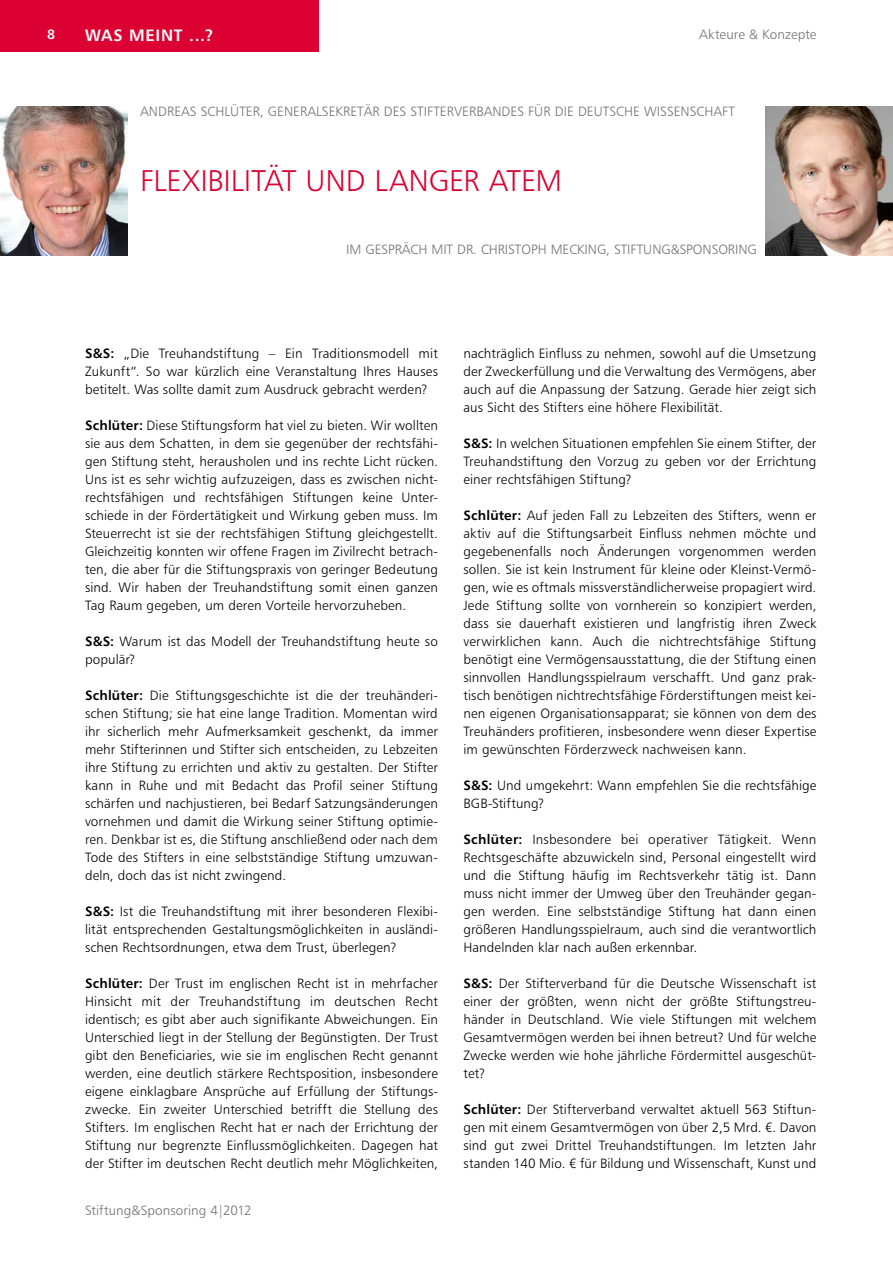
<style>
.page{position:relative;width:893px;height:1263px;background:#fff}
.page>*{position:absolute;margin:0;border:0;box-sizing:border-box;transform-origin:0 0}
.t1{font:30px "Humanist 777 BT Light B";letter-spacing:-.01em;color:#db0031}
.t2{font:16.5px "Humanist 777 BT Bold B";letter-spacing:.045em;color:#fff}
.t3{font:13.5px/18px "Humanist 777 BT Light B";letter-spacing:.005em;color:#000;text-align:justify}
.t4{font:13.5px "Humanist 777 BT Light B";color:#707172}
.t5{font:13.5px "Humanist 777 BT Bold B";color:#fff}
.s1{font-family:"Humanist 777 BT Bold B"}
</style>
<div class="page">
<div style="left:0;top:0;width:319px;height:51px;background:#db0031"></div>
<img style="left:0;top:106px;width:128px;height:149px">
<img style="left:765px;top:106px;width:128px;height:149px">
<p class="t5" style="left:47px;top:26px;width:10px">8</p>
<p class="t2" style="left:85px;top:24px;width:130px">WAS MEINT ...?</p>
<p class="t4" style="left:699px;top:26px;width:119px">Akteure &amp; Konzepte</p>
<p class="t4" style="left:140px;top:103px;width:27px">Andreas</p>
<p class="t4" style="left:201px;top:103px;width:101px">Schlüter, Ge neralsekretär</p>
<p class="t4" style="left:384px;top:103px;width:8px">des</p>
<p class="t4" style="left:410px;top:103px;width:15px">Stifterverba</p>
<p class="t4" style="left:492px;top:103px;width:18px">ndes</p>
<p class="t4" style="left:528px;top:103px;width:34px">für die</p>
<p class="t4" style="left:578px;top:103px;width:17px">Deuts</p>
<p class="t4" style="left:616px;top:103px;width:47px">che Wisse</p>
<p class="t4" style="left:681px;top:103px;width:33px">nschaft</p>
<h1 class="t1" style="left:140px;top:162px;width:73px">Flexibilität</h1>
<h1 class="t1" style="left:306px;top:162px;width:141px">und langer</h1>
<h1 class="t1" style="left:489px;top:162px;width:37px">Atem</h1>
<p class="t4" style="left:346px;top:241px;width:37px">im Gesprä</p>
<p class="t4" style="left:411px;top:241px;width:29px">ch mit</p>
<p class="t4" style="left:457px;top:241px;width:32px">Dr. Christoph</p>
<p class="t4" style="left:551px;top:241px;width:78px">Mecki ng, Stiftu</p>
<p class="t4" style="left:652px;top:241px;width:67px">ng&amp;Sponsori</p>
<p class="t4" style="left:738px;top:241px;width:18px">ng</p>
<p class="t3" style="left:85px;top:344px;width:354px"><span class="s1">S&amp;S:</span> „Die Treuhandstiftung – Ein Traditionsmodell mit Zukunft“. So war kürzlich eine Veranstaltung Ihres Hauses betitelt. Was sollte damit zum Ausdruck gebracht werden?</p>
<p class="t3" style="left:85px;top:416px;width:354px"><span class="s1">Schlüter:</span> Diese Stiftungsform hat viel zu bieten. Wir wollten sie aus dem Schatten, in dem sie gegenüber der rechtsfähi&shy;gen Stiftung steht, herausholen und ins rechte Licht rücken.<br>Uns ist es sehr wichtig aufzuzeigen, dass es zwischen nicht&shy;rechtsfähigen und rechtsfähigen Stiftungen keine Unter&shy;schiede in der Fördertätigkeit und Wirkung geben muss. Im Steuerrecht ist sie der rechtsfähigen Stiftung gleichgestellt.<br>Gleichzeitig konnten wir offene Fragen im Zivilrecht betrach&shy;ten, die aber für die Stiftungspraxis von geringer Bedeutung sind. Wir haben der Treuhandstiftung somit einen ganzen Tag Raum gegeben, um deren Vorteile hervorzuheben.</p>
<p class="t3" style="left:85px;top:632px;width:354px"><span class="s1">S&amp;S:</span> Warum ist das Modell der Treuhandstiftung heute so populär?</p>
<p class="t3" style="left:85px;top:686px;width:354px"><span class="s1">Schlüter:</span> Die Stiftungsgeschichte ist die der treuhänderi&shy;schen Stiftung; sie hat eine lange Tradition. Momentan wird ihr sicherlich mehr Aufmerksamkeit geschenkt, da immer mehr Stifterinnen und Stifter sich entscheiden, zu Lebzeiten ihre Stiftung zu errichten und aktiv zu gestalten. Der Stifter kann in Ruhe und mit Bedacht das Profil seiner Stiftung schärfen und nachjustieren, bei Bedarf Satzungsänderungen vornehmen und damit die Wirkung seiner Stiftung optimie&shy;ren. Denkbar ist es, die Stiftung anschließend oder nach dem Tode des Stifters in eine selbstständige Stiftung umzuwan&shy;deln, doch das ist nicht zwingend.</p>
<p class="t3" style="left:85px;top:902px;width:354px"><span class="s1">S&amp;S:</span> Ist die Treuhandstiftung mit ihrer besonderen Flexibi&shy;lität entsprechenden Gestaltungsmöglichkeiten in ausländi&shy;schen Rechtsordnungen, etwa dem Trust, überlegen?</p>
<p class="t3" style="left:85px;top:974px;width:354px"><span class="s1">Schlüter:</span> Der Trust im englischen Recht ist in mehrfacher Hinsicht mit der Treuhandstiftung im deutschen Recht identisch; es gibt aber auch signifikante Abweichungen. Ein Unterschied liegt in der Stellung der Begünstigten. Der Trust gibt den Beneficiaries, wie sie im englischen Recht genannt werden, eine deutlich stärkere Rechtsposition, insbesondere eigene einklagbare Ansprüche auf Erfüllung der Stiftungs&shy;zwecke. Ein zweiter Unterschied betrifft die Stellung des Stifters. Im englischen Recht hat er nach der Errichtung der Stiftung nur begrenzte Einflussmöglichkeiten. Dagegen hat der Stifter im deutschen Recht deutlich mehr Möglichkeiten,</p>
<p class="t4" style="left:85px;top:1202px;width:168px">Stiftung&amp;Sponsoring 4|2012</p>
<p class="t3" style="left:463px;top:344px;width:354px">nachträglich Einfluss zu nehmen, sowohl auf die Umsetzung der Zweckerfüllung und die Verwaltung des Vermögens, aber auch auf die Anpassung der Satzung. Gerade hier zeigt sich aus Sicht des Stifters eine höhere Flexibilität.</p>
<p class="t3" style="left:463px;top:434px;width:354px"><span class="s1">S&amp;S:</span> In welchen Situationen empfehlen Sie einem Stifter, der Treuhandstiftung den Vorzug zu geben vor der Errichtung einer rechtsfähigen Stiftung?</p>
<p class="t3" style="left:463px;top:506px;width:354px"><span class="s1">Schlüter:</span> Auf jeden Fall zu Lebzeiten des Stifters, wenn er aktiv auf die Stiftungsarbeit Einfluss nehmen möchte und gegebenenfalls noch Änderungen vorgenommen werden sollen. Sie ist kein Instrument für kleine oder Kleinst-Vermö&shy;gen, wie es oftmals missverständlicherweise propagiert wird.<br>Jede Stiftung sollte von vornherein so konzipiert werden, dass sie dauerhaft existieren und langfristig ihren Zweck verwirklichen kann. Auch die nichtrechtsfähige Stiftung benötigt eine Vermögensausstattung, die der Stiftung einen sinnvollen Handlungsspielraum verschafft. Und ganz prak&shy;tisch benötigen nichtrechtsfähige Förderstiftungen meist kei&shy;nen eigenen Organisationsapparat; sie können von dem des Treuhänders profitieren, insbesondere wenn dieser Expertise im gewünschten Förderzweck nachweisen kann.</p>
<p class="t3" style="left:463px;top:776px;width:354px"><span class="s1">S&amp;S:</span> Und umgekehrt: Wann empfehlen Sie die rechtsfähige<br>BGB-Stiftung?</p>
<p class="t3" style="left:463px;top:830px;width:354px"><span class="s1">Schlüter:</span> Insbesondere bei operativer Tätigkeit. Wenn Rechtsgeschäfte abzuwickeln sind, Personal eingestellt wird und die Stiftung häufig im Rechtsverkehr tätig ist. Dann muss nicht immer der Umweg über den Treuhänder gegan&shy;gen werden. Eine selbstständige Stiftung hat dann einen größeren Handlungsspielraum, auch sind die verantwortlich Handelnden klar nach außen erkennbar.</p>
<p class="t3" style="left:463px;top:974px;width:354px"><span class="s1">S&amp;S:</span> Der Stifterverband für die Deutsche Wissenschaft ist einer der größten, wenn nicht der größte Stiftungstreu&shy;händer in Deutschland. Wie viele Stiftungen mit welchem Gesamtvermögen werden bei ihnen betreut? Und für welche Zwecke werden wie hohe jährliche Fördermittel ausgeschüt&shy;tet?</p>
<p class="t3" style="left:463px;top:1100px;width:354px"><span class="s1">Schlüter:</span> Der Stifterverband verwaltet aktuell 563 Stiftun&shy;gen mit einem Gesamtvermögen von über 2,5 Mrd. €. Davon sind gut zwei Drittel Treuhandstiftungen. Im letzten Jahr standen 140 Mio. € für Bildung und Wissenschaft, Kunst und</p>
</div>
